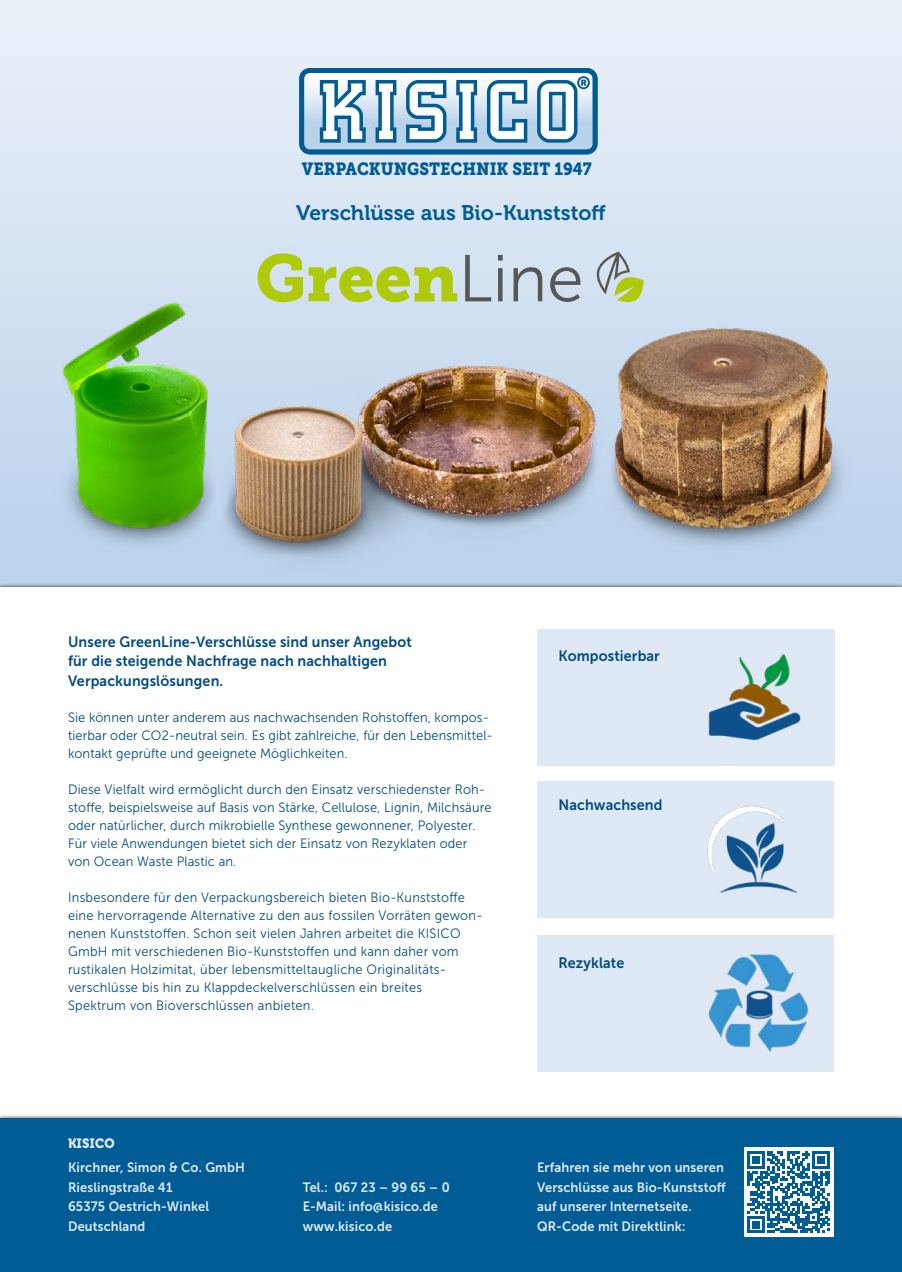
<style>
.page{position:relative;width:902px;height:1272px;background:#fff}
.page>*{position:absolute;margin:0;border:0;box-sizing:border-box;transform-origin:0 0}
.t1{font:21px "Museo 700";color:#005c95}
.t2{font:17.55px "Museo Slab 900";color:#005c95;scale:.9 1}
.t3{font:15px/19.5px "Museo Sans 700";letter-spacing:.01em;color:#004b82;scale:.95 1}
.t4{font:13.5px/18px "Museo Sans 300";letter-spacing:.01em;color:#004b82;scale:.95 1}
.t5{font:13.5px/19.5px "Museo Sans 700";letter-spacing:.01em;color:#dfe9f5;scale:.95 1}
.t6{font:13.5px "Museo 900";letter-spacing:.025em;color:#dfe9f5;scale:.95 1}
</style>
<div class="page">
<div style="left:0;top:0;width:901px;height:589px;background:linear-gradient(to bottom,#ecf1f9,#b8d0ea)"></div>
<div style="left:0;top:587px;width:901px;height:684px;background:#fff"></div>
<svg style="left:299px;top:68px;width:298px;height:86px"></svg>
<img style="left:27px;top:298px;width:840px;height:273px">
<svg style="left:257px;top:253px;width:200px;height:49px;background:#c2d685"></svg>
<svg style="left:465px;top:255px;width:26px;height:46px"></svg>
<svg style="left:498px;top:255px;width:4px;height:46px"></svg>
<svg style="left:513px;top:267px;width:29px;height:34px"></svg>
<svg style="left:550px;top:267px;width:30px;height:35px"></svg>
<svg style="left:595px;top:251px;width:48px;height:53px;background:#bbcaaf"></svg>
<div style="left:0;top:1114px;width:901px;height:157px;background:#000;opacity:.75"></div>
<div style="left:0;top:1118px;width:901px;height:153px;background:#005c95"></div>
<div style="left:744px;top:1147px;width:89px;height:89px;background:#fff"></div>
<div style="left:537px;top:629px;width:297px;height:136px;background:#dfe9f5"></div>
<div style="left:537px;top:782px;width:296px;height:136px;background:#dfe9f5"></div>
<div style="left:537px;top:935px;width:296px;height:136px;background:#dfe9f5"></div>
<img style="left:708px;top:954px;width:101px;height:98px">
<img style="left:707px;top:806px;width:91px;height:87px">
<img style="left:708px;top:654px;width:93px;height:87px">
<svg style="left:747px;top:1151px;width:82px;height:82px"></svg>
<p class="t2" style="left:302px;top:158px;width:323px">VERPACKUNGSTECHNIK SEIT 1947</p>
<h1 class="t1" style="left:296px;top:201px;width:311px">Verschlüsse aus Bio-Kunststoff</h1>
<p class="t3" style="left:68px;top:631px;width:363px">Unsere GreenLine-Verschlüsse sind unser Angebot für die steigende Nachfrage nach nachhaltigen<br>Verpackungslösungen.</p>
<p class="t4" style="left:68px;top:708px;width:448px">Sie können unter anderem aus nachwachsenden Rohstoffen, kompos&shy;tierbar oder CO2-neutral sein. Es gibt zahlreiche, für den Lebensmittel&shy;kontakt geprüfte und geeignete Möglichkeiten.</p>
<p class="t4" style="left:68px;top:780px;width:447px">Diese Vielfalt wird ermöglicht durch den Einsatz verschiedenster Roh&shy;stoffe, beispielsweise auf Basis von Stärke, Cellulose, Lignin, Milchsäure oder natürlicher, durch mikrobielle Synthese gewonnener, Polyester.<br>Für viele Anwendungen bietet sich der Einsatz von Rezyklaten oder von Ocean Waste Plastic an.</p>
<p class="t4" style="left:68px;top:888px;width:438px">Insbesondere für den Verpackungsbereich bieten Bio-Kunststoffe eine hervorragende Alternative zu den aus fossilen Vorräten gewon&shy;nenen Kunststoffen. Schon seit vielen Jahren arbeitet die KISICO GmbH mit verschiedenen Bio-Kunststoffen und kann daher vom rustikalen Holzimitat, über lebensmitteltaugliche Originalitäts&shy;verschlüsse bis hin zu Klappdeckelverschlüssen ein breites Spektrum von Bioverschlüssen anbieten.</p>
<p class="t3" style="left:558px;top:645px;width:108px">Kompostierbar</p>
<p class="t3" style="left:558px;top:795px;width:111px">Nachwachsend</p>
<p class="t3" style="left:558px;top:953px;width:71px">Rezyklate</p>
<p class="t6" style="left:68px;top:1135px;width:51px">KISICO</p>
<p class="t5" style="left:68px;top:1157px;width:188px">Kirchner, Simon &amp; Co. GmbH<br>Rieslingstraße 41<br>65375 Oestrich-Winkel<br>Deutschland</p>
<p class="t5" style="left:303px;top:1177px;width:156px">Tel.: 067 23 – 99 65 – 0<br>E-Mail: info@kisico.de www.kisico.de</p>
<p class="t5" style="left:537px;top:1157px;width:200px">Erfahren sie mehr von unseren<br>Verschlüsse aus Bio-Kunststoff auf unserer Internetseite.<br>QR-Code mit Direktlink:</p>
</div>
